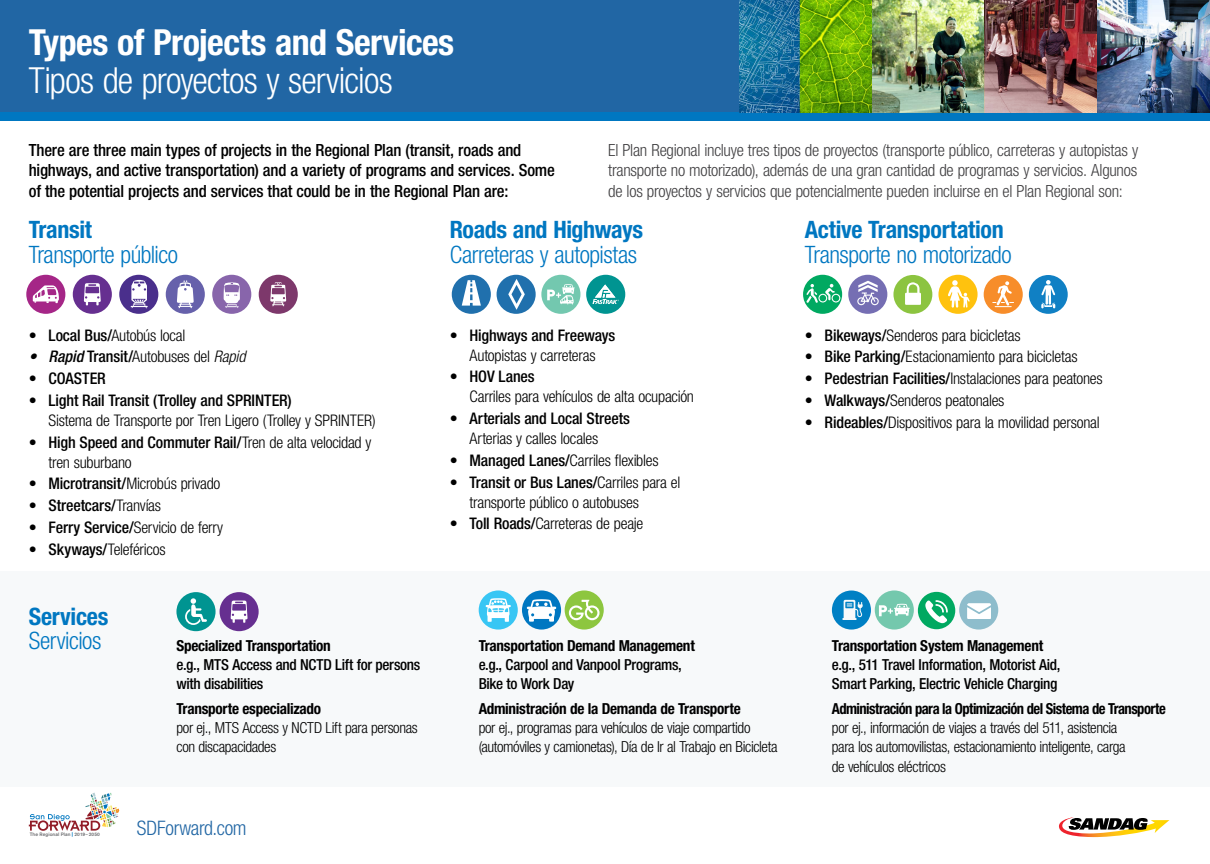
<style>
.page{position:relative;width:1210px;height:864px;background:#fff}
.page>*{position:absolute;margin:0;border:0;box-sizing:border-box;transform-origin:0 0}
.t1{font:700 condensed 36px "Helvetica Neue LT Std";letter-spacing:-.015em;color:#fff}
.t2{font:300 condensed 36px "Helvetica Neue LT Std";letter-spacing:-.025em;color:#fff}
.t3{font:300 condensed 24px "Helvetica Neue LT Std";letter-spacing:-.02em;color:#0077c1}
.t4{font:700 condensed 24px "Helvetica Neue LT Std";letter-spacing:-.015em;color:#0077c1}
.t5{font:300 condensed 20px "Helvetica Neue LT Std";letter-spacing:-.015em;color:#2166a4}
.t6{font:300 condensed 16.8px/20.8px "Helvetica Neue LT Std";letter-spacing:-.02em;color:#414042;text-align:justify}
.t7{font:500 condensed 16.8px/20.8px "Helvetica Neue LT Std";letter-spacing:-.01em;color:#000}
.t8{font:300 condensed 16px/20px "Helvetica Neue LT Std";letter-spacing:-.015em;color:#000}
.t9{font:500 condensed 16px "Helvetica Neue LT Std";letter-spacing:-.01em;color:#000}
.t10{font:300 condensed 15.2px/19.2px "Helvetica Neue LT Std";letter-spacing:-.025em;color:#000}
.t11{font:500 condensed 15.2px/19.2px "Helvetica Neue LT Std";letter-spacing:-.02em;color:#000}
.t12{font:700 condensed 15.2px "Helvetica Neue LT Std";letter-spacing:-.02em;color:#000}
.t13{font:700 condensed 15.2px "Helvetica Neue LT Std";letter-spacing:-.04em;color:#000;scale:.96 1}
.t14{font:500 4.88px "Akzidenz Grotesk BE";letter-spacing:.005em;color:#6d6e71}
.s1{font-weight:500}
.s2{font-weight:500;font-style:italic}
.s3{font-style:italic}
.s4{font-weight:300}
.s5{font-weight:700;color:#0077c0}
.s6{font-size:4.32px}
</style>
<div class="page">
<div style="left:0;top:0;width:1210px;height:113px;background:#2166a4"></div>
<div style="left:0;top:112px;width:1210px;height:8px;background:#0077c1"></div>
<svg style="left:29px;top:793px;width:90px;height:38px"></svg>
<svg style="left:1059px;top:817px;width:110px;height:20px"></svg>
<img style="left:739px;top:0;width:133px;height:113px">
<img style="left:872px;top:0;width:112px;height:113px">
<img style="left:1097px;top:0;width:113px;height:113px">
<img style="left:984px;top:0;width:113px;height:113px">
<div style="left:0;top:571px;width:1210px;height:215px;background:#f7f9fa"></div>
<div style="left:176px;top:592px;width:39px;height:39px;background:#009491;border-radius:50%"></div>
<svg style="left:185px;top:598px;width:22px;height:27px"></svg>
<div style="left:219px;top:592px;width:40px;height:39px;background:#662f90;border-radius:50%"></div>
<svg style="left:230px;top:600px;width:18px;height:23px"></svg>
<div style="left:212px;top:275px;width:39px;height:39px;background:#8865ab;border-radius:50%"></div>
<svg style="left:224px;top:282px;width:16px;height:26px"></svg>
<div style="left:259px;top:275px;width:39px;height:39px;background:#7d386b;border-radius:50%"></div>
<svg style="left:270px;top:282px;width:16px;height:24px"></svg>
<div style="left:73px;top:275px;width:39px;height:39px;background:#662f90;border-radius:50%"></div>
<svg style="left:84px;top:283px;width:17px;height:22px"></svg>
<div style="left:26px;top:275px;width:39px;height:39px;background:#a52687;border-radius:50%"></div>
<svg style="left:33px;top:285px;width:26px;height:18px"></svg>
<div style="left:541px;top:275px;width:39px;height:39px;background:#73c8af;border-radius:50%"></div>
<svg style="left:547px;top:284px;width:27px;height:20px"></svg>
<div style="left:586px;top:275px;width:39px;height:39px;background:#009491;border-radius:50%"></div>
<svg style="left:592px;top:285px;width:27px;height:20px"></svg>
<div style="left:452px;top:275px;width:39px;height:39px;background:#2070ad;border-radius:50%"></div>
<svg style="left:462px;top:280px;width:19px;height:26px"></svg>
<div style="left:496px;top:275px;width:39px;height:39px;background:#2070ad;border-radius:50%"></div>
<svg style="left:508px;top:279px;width:17px;height:31px"></svg>
<div style="left:119px;top:275px;width:39px;height:39px;background:#4a2f8c;border-radius:50%"></div>
<svg style="left:130px;top:280px;width:18px;height:28px"></svg>
<div style="left:166px;top:275px;width:39px;height:39px;background:#6661ab;border-radius:50%"></div>
<svg style="left:177px;top:280px;width:17px;height:28px"></svg>
<div style="left:938px;top:275px;width:39px;height:39px;background:#ffc20e;border-radius:50%"></div>
<svg style="left:948px;top:280px;width:21px;height:28px"></svg>
<div style="left:803px;top:275px;width:39px;height:39px;background:#00a961;border-radius:50%"></div>
<svg style="left:806px;top:284px;width:34px;height:19px"></svg>
<svg style="left:893px;top:275px;width:39px;height:39px"></svg>
<svg style="left:983px;top:275px;width:39px;height:39px"></svg>
<svg style="left:1029px;top:275px;width:38px;height:39px"></svg>
<svg style="left:848px;top:275px;width:39px;height:39px"></svg>
<div style="left:479px;top:590px;width:39px;height:40px;background:#38c6f4;border-radius:50%"></div>
<svg style="left:485px;top:598px;width:26px;height:24px"></svg>
<div style="left:522px;top:590px;width:39px;height:40px;background:#0077c1;border-radius:50%"></div>
<svg style="left:527px;top:599px;width:29px;height:23px"></svg>
<svg style="left:564px;top:590px;width:40px;height:40px"></svg>
<svg style="left:569px;top:600px;width:30px;height:20px"></svg>
<div style="left:874px;top:590px;width:40px;height:40px;background:#74c8ad;border-radius:50%"></div>
<svg style="left:879px;top:604px;width:30px;height:12px"></svg>
<svg style="left:832px;top:591px;width:39px;height:39px"></svg>
<div style="left:918px;top:592px;width:37px;height:37px;background:#00a961;border-radius:50%"></div>
<svg style="left:925px;top:600px;width:23px;height:23px"></svg>
<div style="left:959px;top:590px;width:39px;height:40px;background:#8ebdcc;border-radius:50%"></div>
<svg style="left:967px;top:603px;width:23px;height:16px"></svg>
<h1 class="t1" style="left:29px;top:20px;width:427px">Types of Projects and Services</h1>
<h1 class="t2" style="left:29px;top:59px;width:365px">Tipos de proyectos y servicios</h1>
<p class="t7" style="left:29px;top:139px;width:527px">There are three main types of projects in the Regional Plan (transit, roads and highways, and active transportation) and a variety of programs and services. Some of the potential projects and services that could be in the Regional Plan are:</p>
<p class="t6" style="left:608px;top:139px;width:531px">El Plan Regional incluye tres tipos de proyectos (transporte público, carreteras y autopistas y transporte no motorizado), además de una gran cantidad de programas y servicios. Algunos de los proyectos y servicios que potencialmente pueden incluirse en el Plan Regional son:</p>
<h2 class="t4" style="left:29px;top:215px;width:65px">Transit</h2>
<h2 class="t3" style="left:29px;top:241px;width:151px">Transporte público</h2>
<p class="t8" style="left:29px;top:325px;width:158px"><span class="s1">• Local Bus/</span>Autobús local</p>
<p class="t8" style="left:29px;top:347px;width:218px"><span class="s2">• Rapid</span> <span class="s1">Transit/</span>Autobuses del <span class="s3">Rapid</span></p>
<p class="t9" style="left:29px;top:369px;width:79px">• COASTER</p>
<p class="t9" style="left:29px;top:391px;width:264px">• Light Rail Transit (Trolley and SPRINTER)</p>
<p class="t8" style="left:49px;top:410px;width:329px">Sistema de Transporte por Tren Ligero (Trolley y SPRINTER)</p>
<p class="t8" style="left:49px;top:432px;width:324px;text-indent:-20px"><span class="s1">• High Speed and Commuter Rail/</span>Tren de alta velocidad y tren suburbano</p>
<p class="t8" style="left:29px;top:474px;width:193px"><span class="s1">• Microtransit/</span>Microbús privado</p>
<p class="t9" style="left:29px;top:496px;width:134px">• Streetcars/<span class="s4">Tranvías</span></p>
<p class="t8" style="left:29px;top:517px;width:196px"><span class="s1">• Ferry Service/</span>Servicio de ferry</p>
<p class="t8" style="left:29px;top:539px;width:138px"><span class="s1">• Skyways/</span>Teleféricos</p>
<h2 class="t4" style="left:450px;top:215px;width:195px">Roads and Highways</h2>
<h2 class="t3" style="left:450px;top:241px;width:189px">Carreteras y autopistas</h2>
<p class="t9" style="left:450px;top:325px;width:167px">• Highways and Freeways</p>
<p class="t8" style="left:469px;top:345px;width:128px">Autopistas y carreteras</p>
<p class="t9" style="left:450px;top:367px;width:86px">• HOV Lanes</p>
<p class="t8" style="left:469px;top:387px;width:226px">Carriles para vehículos de alta ocupación</p>
<p class="t9" style="left:450px;top:409px;width:182px">• Arterials and Local Streets</p>
<p class="t8" style="left:469px;top:428px;width:130px">Arterias y calles locales</p>
<p class="t8" style="left:450px;top:450px;width:210px"><span class="s1">• Managed Lanes/</span>Carriles flexibles</p>
<p class="t8" style="left:469px;top:472px;width:212px;text-indent:-20px"><span class="s1">• Transit or Bus Lanes/</span>Carriles para el transporte público o autobuses</p>
<p class="t8" style="left:450px;top:514px;width:195px"><span class="s1">• Toll Roads/</span>Carreteras de peaje</p>
<h2 class="t4" style="left:29px;top:602px;width:81px">Services</h2>
<h2 class="t3" style="left:29px;top:627px;width:74px">Servicios</h2>
<p class="t12" style="left:479px;top:636px;width:218px">Transportation Demand Management</p>
<p class="t11" style="left:479px;top:655px;width:205px">e.g., Carpool and Vanpool Programs,<br>Bike to Work Day</p>
<p class="t12" style="left:479px;top:699px;width:263px">Administración de la Demanda de Transporte</p>
<p class="t10" style="left:479px;top:718px;width:300px">por ej., programas para vehículos de viaje compartido (automóviles y camionetas), Día de Ir al Trabajo en Bicicleta</p>
<p class="t12" style="left:176px;top:636px;width:156px">Specialized Transportation</p>
<p class="t11" style="left:176px;top:655px;width:245px">e.g., MTS Access and NCTD Lift for persons with disabilities</p>
<p class="t12" style="left:176px;top:699px;width:146px">Transporte especializado</p>
<p class="t10" style="left:176px;top:718px;width:243px">por ej., MTS Access y NCTD Lift para personas con discapacidades</p>
<p class="t14" style="left:30px;top:831px;width:72px">The Regional Plan <span class="s5">|</span> 2019<span class="s6">–</span>2050</p>
<p class="t5" style="left:137px;top:817px;width:111px">SDForward.com</p>
<h2 class="t4" style="left:805px;top:215px;width:200px">Active Transportation</h2>
<h2 class="t3" style="left:805px;top:241px;width:208px">Transporte no motorizado</h2>
<p class="t8" style="left:805px;top:325px;width:217px"><span class="s1">• Bikeways/</span>Senderos para bicicletas</p>
<p class="t8" style="left:805px;top:347px;width:274px"><span class="s1">• Bike Parking/</span>Estacionamiento para bicicletas</p>
<p class="t8" style="left:805px;top:368px;width:299px"><span class="s1">• Pedestrian Facilities/</span>Instalaciones para peatones</p>
<p class="t8" style="left:805px;top:390px;width:201px"><span class="s1">• Walkways/</span>Senderos peatonales</p>
<p class="t8" style="left:805px;top:412px;width:296px"><span class="s1">• Rideables/</span>Dispositivos para la movilidad personal</p>
<p class="t12" style="left:832px;top:636px;width:213px">Transportation System Management</p>
<p class="t11" style="left:832px;top:655px;width:230px">e.g., 511 Travel Information, Motorist Aid,<br>Smart Parking, Electric Vehicle Charging</p>
<p class="t13" style="left:832px;top:699px;width:349px">Administración para la Optimización del Sistema de Transporte</p>
<p class="t10" style="left:832px;top:718px;width:295px">por ej., información de viajes a través del 511, asistencia para los automovilistas, estacionamiento inteligente, carga de vehículos eléctricos</p>
</div>
